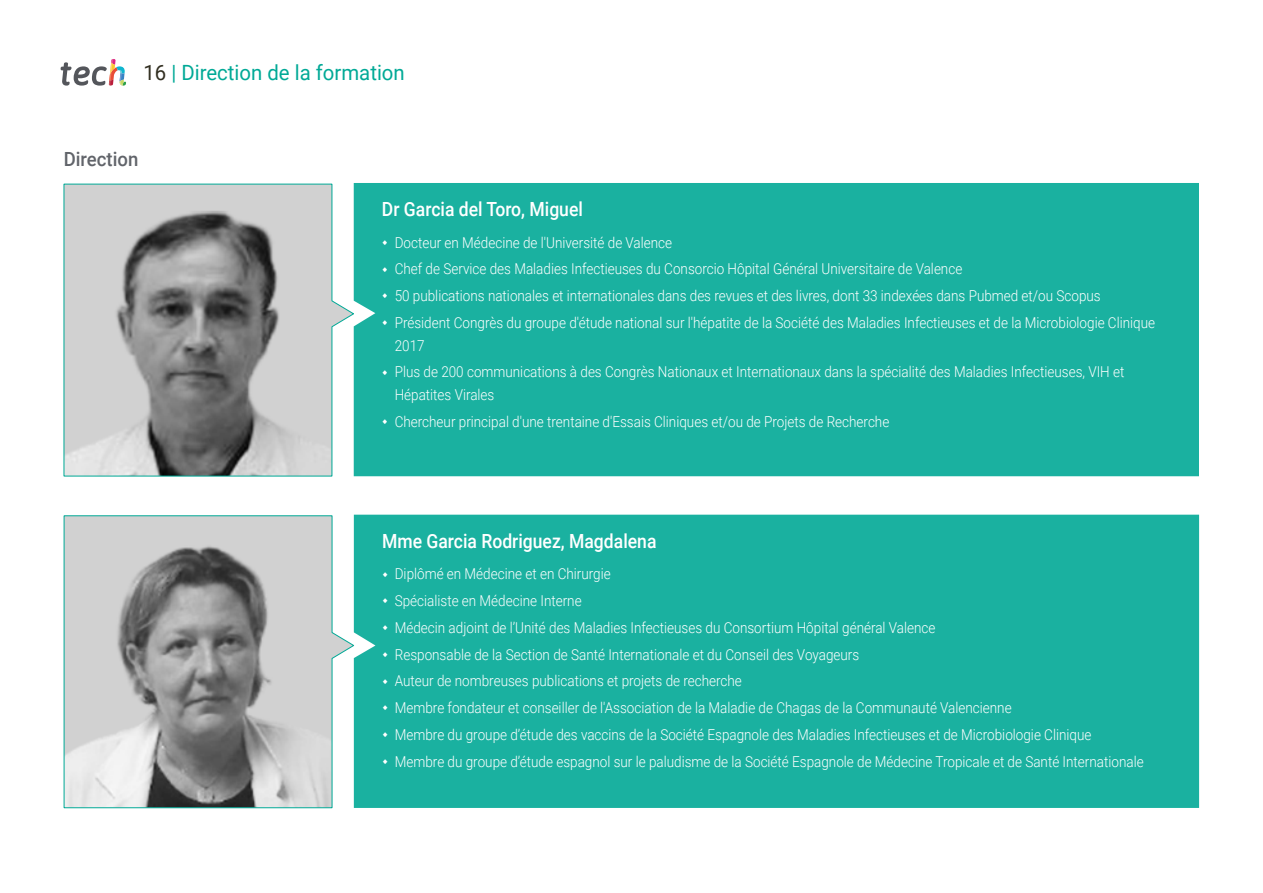
<style>
.page{position:relative;width:1263px;height:893px;background:#fff}
.page>*{position:absolute;margin:0;border:0;box-sizing:border-box;transform-origin:0 0}
.t1{font:21px "Roboto";color:#00a996}
.t2{font:500 19.5px "Roboto";color:#fff;scale:.9 1}
.t3{font:500 19.5px "Roboto";color:#61646a;scale:.95 1}
.t4{font:300 15px/26.7px "Roboto";color:#fff;scale:.9 1}
.s1{color:#312e20}
</style>
<div class="page">
<svg style="left:61px;top:59px;width:65px;height:27px"></svg>
<div style="left:354px;top:183px;width:845px;height:293px;background:#1ab1a0"></div>
<div style="left:354px;top:515px;width:845px;height:293px;background:#1ab1a0"></div>
<svg style="left:64px;top:184px;width:290px;height:292px;background:#adafaf"></svg>
<svg style="left:64px;top:515px;width:290px;height:293px;background:#b4b6b5"></svg>
<svg style="left:383px;top:240px;width:4px;height:5px"></svg>
<svg style="left:383px;top:267px;width:4px;height:5px"></svg>
<svg style="left:383px;top:294px;width:4px;height:5px"></svg>
<svg style="left:383px;top:320px;width:4px;height:5px"></svg>
<svg style="left:383px;top:370px;width:4px;height:5px"></svg>
<svg style="left:383px;top:419px;width:4px;height:5px"></svg>
<svg style="left:383px;top:572px;width:4px;height:5px"></svg>
<svg style="left:383px;top:598px;width:4px;height:5px"></svg>
<svg style="left:383px;top:625px;width:4px;height:5px"></svg>
<svg style="left:383px;top:652px;width:4px;height:5px"></svg>
<svg style="left:383px;top:679px;width:4px;height:5px"></svg>
<svg style="left:383px;top:705px;width:4px;height:5px"></svg>
<svg style="left:383px;top:732px;width:4px;height:5px"></svg>
<svg style="left:383px;top:759px;width:4px;height:5px"></svg>
<h1 class="t1" style="left:144px;top:57px;width:263px"><span class="s1">16</span> | Direction de la formation</h1>
<h2 class="t3" style="left:64px;top:145px;width:80px">Direction</h2>
<h2 class="t2" style="left:382px;top:195px;width:225px">Dr Garcia del Toro, Miguel</h2>
<p class="t4" style="left:395px;top:228px;width:846px">Docteur en Médecine de l'Université de Valence<br>Chef de Service des Maladies Infectieuses du Consorcio Hôpital Général Universitaire de Valence<br>50 publications nationales et internationales dans des revues et des livres, dont 33 indexées dans Pubmed et/ou Scopus Président Congrès du groupe d'étude national sur l'hépatite de la Société des Maladies Infectieuses et de la Microbiologie Clinique</p>
<p class="t4" style="left:395px;top:331px;width:812px">2017<br>Plus de 200 communications à des Congrès Nationaux et Internationaux dans la spécialité des Maladies Infectieuses, VIH et</p>
<p class="t4" style="left:395px;top:380px;width:551px">Hépatites Virales<br>Chercheur principal d'une trentaine d'Essais Cliniques et/ou de Projets de Recherche</p>
<h2 class="t2" style="left:382px;top:527px;width:306px">Mme Garcia Rodriguez, Magdalena</h2>
<p class="t4" style="left:395px;top:560px;width:834px">Diplômé en Médecine et en Chirurgie<br>Spécialiste en Médecine Interne<br>Médecin adjoint de l’Unité des Maladies Infectieuses du Consortium Hôpital général Valence<br>Responsable de la Section de Santé Internationale et du Conseil des Voyageurs<br>Auteur de nombreuses publications et projets de recherche<br>Membre fondateur et conseiller de l'Association de la Maladie de Chagas de la Communauté Valencienne<br>Membre du groupe d’étude des vaccins de la Société Espagnole des Maladies Infectieuses et de Microbiologie Clinique Membre du groupe d’étude espagnol sur le paludisme de la Société Espagnole de Médecine Tropicale et de Santé Internationale</p>
</div>
